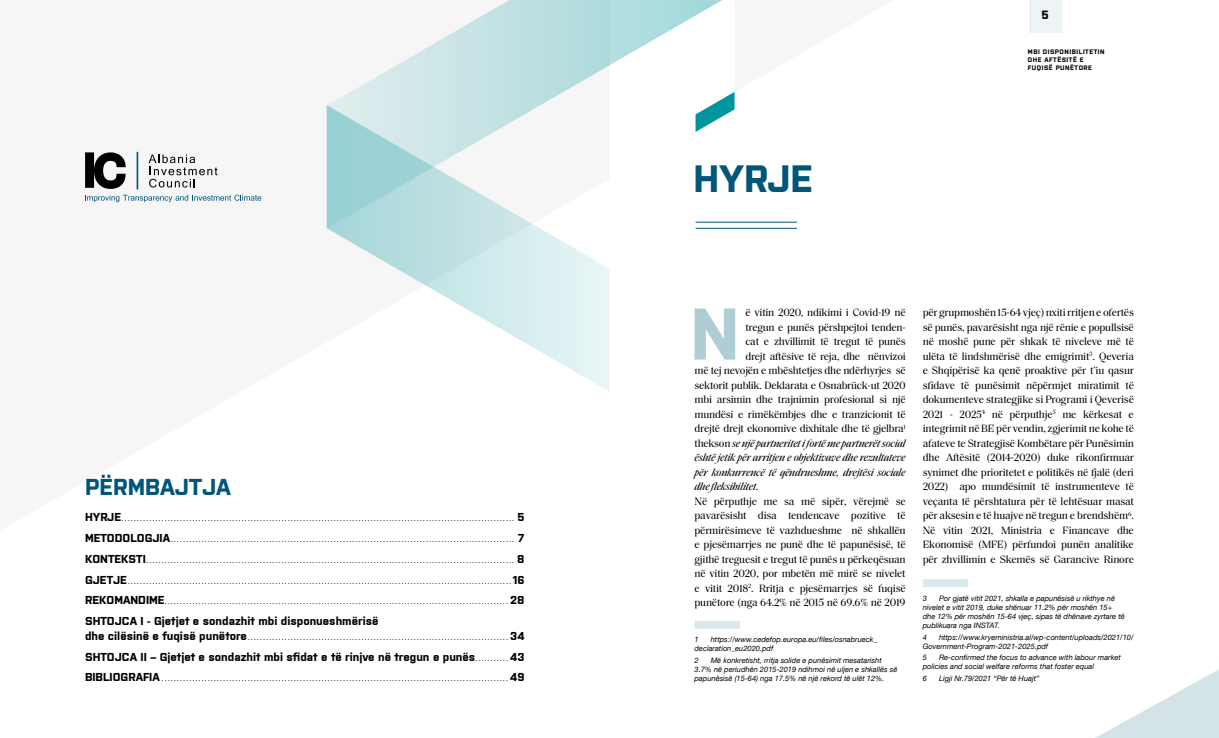
<style>
.page{position:relative;width:1219px;height:738px;background:#fff}
.page>*{position:absolute;margin:0;border:0;box-sizing:border-box;transform-origin:0 0}
.t1{font:700 72.8px "Purista";color:#aeced4}
.t2{font:700 38px "Purista";color:#015578}
.t3{font:700 23px "Purista";color:#015578}
.t4{font:700 12px "Purista";color:#000}
.t5{font:700 11.5px/15px "Purista";color:#000}
.t6{font:10.7px/14.5px "Saol Text";letter-spacing:-.02em;color:#000;text-align:justify}
.t7{font:italic 10.7px "Saol Text";letter-spacing:-.025em;color:#000}
.t8{font:italic 7.5px/9px "Helvetica Neue LT Com";color:#000}
.t9{font:700 6.5px/8px "Purista";letter-spacing:.08em;color:#000}
.t10{font:700 5px "Purista";color:#000}
.s1{font-style:normal}
</style>
<div class="page">
<svg style="left:1097px;top:669px;width:122px;height:68px"></svg>
<svg style="left:327px;top:228px;width:282px;height:163px"></svg>
<svg style="left:85px;top:151px;width:176px;height:51px"></svg>
<hr style="left:137px;top:152px;width:1px;height:37px;background:#015578">
<svg style="left:326px;top:0;width:471px;height:228px"></svg>
<svg style="left:695px;top:0;width:102px;height:132px"></svg>
<hr style="left:695px;top:222px;width:102px;height:1px;background:#015578">
<hr style="left:695px;top:228px;width:102px;height:1px;background:#015578">
<div style="left:694px;top:620px;width:46px;height:8px;background:#dce9ec"></div>
<div style="left:923px;top:578px;width:45px;height:8px;background:#dce9ec"></div>
<div style="left:1029px;top:0;width:33px;height:33px;background:#eef4f6"></div>
<h3 class="t3" style="left:85px;top:470px;width:148px">PËRMBAJTJA</h3>
<p class="t5" style="left:85px;top:508px;width:38px">HYRJE</p>
<p class="t10" style="left:122px;top:515px;width:393px">................................................................................................................................</p>
<p class="t5" style="left:517px;top:508px;width:9px">5</p>
<p class="t5" style="left:85px;top:529px;width:87px">METODOLOGJIA</p>
<p class="t10" style="left:171px;top:536px;width:344px">................................................................................................................</p>
<p class="t5" style="left:518px;top:529px;width:8px">7</p>
<p class="t5" style="left:85px;top:550px;width:62px">KONTEKSTI</p>
<p class="t10" style="left:147px;top:557px;width:369px">........................................................................................................................</p>
<p class="t5" style="left:517px;top:550px;width:9px">8</p>
<p class="t5" style="left:85px;top:570px;width:43px">GJETJE</p>
<p class="t5" style="left:513px;top:570px;width:13px">16</p>
<p class="t5" style="left:85px;top:591px;width:81px">REKOMANDIME</p>
<p class="t10" style="left:165px;top:598px;width:344px">................................................................................................................</p>
<p class="t5" style="left:510px;top:591px;width:16px">28</p>
<p class="t5" style="left:85px;top:612px;width:295px">SHTOJCA I - Gjetjet e sondazhit mbi disponueshmërisë dhe cilësinë e fuqisë punëtore</p>
<p class="t10" style="left:248px;top:634px;width:261px">.....................................................................................</p>
<p class="t5" style="left:510px;top:627px;width:16px">34</p>
<p class="t5" style="left:85px;top:647px;width:392px">SHTOJCA II – Gjetjet e sondazhit mbi sfidat e të rinjve në tregun e punës</p>
<p class="t5" style="left:510px;top:647px;width:16px">43</p>
<p class="t5" style="left:85px;top:668px;width:76px">BIBLIOGRAFIA</p>
<p class="t10" style="left:162px;top:675px;width:347px">.................................................................................................................</p>
<p class="t5" style="left:510px;top:668px;width:16px">49</p>
<h2 class="t2" style="left:693px;top:151px;width:121px">HYRJE</h2>
<p class="t4" style="left:1042px;top:6px;width:9px">5</p>
<p class="t9" style="left:1028px;top:47px;width:78px">MBI DISPONIBILITETIN<br>DHE AFTËSITË E<br>FUQISË PUNËTORE</p>
<h1 class="t1" style="left:690px;top:280px;width:51px">N</h1>
<p class="t6" style="left:745px;top:304px;width:162px">ë vitin 2020, ndikimi i Covid-19 në</p>
<p class="t6" style="left:745px;top:318px;width:162px">tregun e punës përshpejtoi tenden-</p>
<p class="t6" style="left:745px;top:333px;width:162px">cat e zhvillimit të tregut të punës</p>
<p class="t6" style="left:745px;top:347px;width:162px">drejt aftësive të reja, dhe nënvizoi</p>
<p class="t6" style="left:694px;top:362px;width:213px">më tej nevojën e mbështetjes dhe ndërhyrjes së</p>
<p class="t6" style="left:694px;top:376px;width:213px">sektorit publik. Deklarata e Osnabrück-ut 2020</p>
<p class="t6" style="left:694px;top:391px;width:213px">mbi arsimin dhe trajnimin profesional si një</p>
<p class="t6" style="left:694px;top:405px;width:213px">mundësi e rimëkëmbjes dhe e tranzicionit të</p>
<p class="t6" style="left:694px;top:420px;width:213px">drejtë drejt ekonomive dixhitale dhe të gjelbra<sup>1</sup></p>
<p class="t7" style="left:694px;top:435px;width:213px"><span class="s1">thekson</span> se një partneritet i fortë me partnerët social</p>
<p class="t7" style="left:694px;top:449px;width:213px">është jetik për arritjen e objektivave dhe rezultateve</p>
<p class="t7" style="left:694px;top:464px;width:213px">për konkurrencë të qëndrueshme, drejtësi sociale</p>
<p class="t7" style="left:694px;top:478px;width:65px">dhe fleksibilitet<span class="s1">.</span></p>
<p class="t6" style="left:694px;top:492px;width:213px">Në përputhje me sa më sipër, vërejmë se</p>
<p class="t6" style="left:694px;top:507px;width:213px">pavarësisht disa tendencave pozitive të</p>
<p class="t6" style="left:694px;top:521px;width:213px">përmirësimeve të vazhdueshme në shkallën</p>
<p class="t6" style="left:694px;top:536px;width:213px">e pjesëmarrjes ne punë dhe të papunësisë, të</p>
<p class="t6" style="left:694px;top:550px;width:213px">gjithë treguesit e tregut të punës u përkeqësuan</p>
<p class="t6" style="left:694px;top:565px;width:213px">në vitin 2020, por mbetën më mirë se nivelet</p>
<p class="t6" style="left:694px;top:579px;width:213px">e vitit 2018<sup>2</sup>. Rritja e pjesëmarrjes së fuqisë</p>
<p class="t6" style="left:694px;top:594px;width:213px">punëtore (nga 64.2% në 2015 në 69.6% në 2019</p>
<p class="t8" style="left:694px;top:634px;width:6px">1</p>
<p class="t8" style="left:694px;top:634px;width:184px;text-indent:16px">https://www.cedefop.europa.eu/files/osnabrueck_ declaration_eu2020.pdf</p>
<p class="t8" style="left:694px;top:655px;width:6px">2</p>
<p class="t8" style="left:694px;top:655px;width:204px;text-indent:16px">Më konkretisht, rritja solide e punësimit mesatarisht<br>3.7% në periudhën 2015-2019 ndihmoi në uljen e shkallës së papunësisë (15-64) nga 17.5% në një rekord të ulët 12%.</p>
<p class="t6" style="left:923px;top:304px;width:213px">për grupmoshën 15-64 vjeç) nxiti rritjen e ofertës së punës, pavarësisht nga një rënie e popullsisë në moshë pune për shkak të niveleve më të ulëta të lindshmërisë dhe emigrimit<sup>3</sup>. Qeveria e Shqipërisë ka qenë proaktive për t’iu qasur sfidave të punësimit nëpërmjet miratimit të dokumenteve strategjike si Programi i Qeverisë 2021 - 2025<sup>4</sup> në përputhje<sup>5</sup> me kërkesat e integrimit në BE për vendin, zgjerimit ne kohe të afateve te Strategjisë Kombëtare për Punësimin dhe Aftësitë (2014-2020) duke rikonfirmuar synimet dhe prioritetet e politikës në fjalë (deri 2022) apo mundësimit të instrumenteve të veçanta të përshtatura për të lehtësuar masat për aksesin e të huajve në tregun e brendshëm<sup>6</sup>.<br>Në vitin 2021, Ministria e Financave dhe Ekonomisë (MFE) përfundoi punën analitike për zhvillimin e Skemës së Garancive Rinore</p>
<p class="t8" style="left:923px;top:592px;width:6px">3</p>
<p class="t8" style="left:923px;top:592px;width:204px;text-indent:16px">Por gjatë vitit 2021, shkalla e papunësisë u rikthye në nivelet e vitit 2019, duke shënuar 11.2% për moshën 15+ dhe 12% për moshën 15-64 vjeç, sipas të dhënave zyrtare të publikuara nga INSTAT.</p>
<p class="t8" style="left:923px;top:631px;width:6px">4</p>
<p class="t8" style="left:923px;top:631px;width:212px;text-indent:16px">https://www.kryeministria.al/wp-content/uploads/2021/10/<br>Government-Program-2021-2025.pdf</p>
<p class="t8" style="left:923px;top:652px;width:6px">5</p>
<p class="t8" style="left:923px;top:652px;width:200px;text-indent:16px">Re-confirmed the focus to advance with labour market policies and social welfare reforms that foster equal</p>
<p class="t8" style="left:923px;top:673px;width:6px">6</p>
<p class="t8" style="left:939px;top:673px;width:102px">Ligji Nr.79/2021 “Për të Huajt”</p>
</div>
